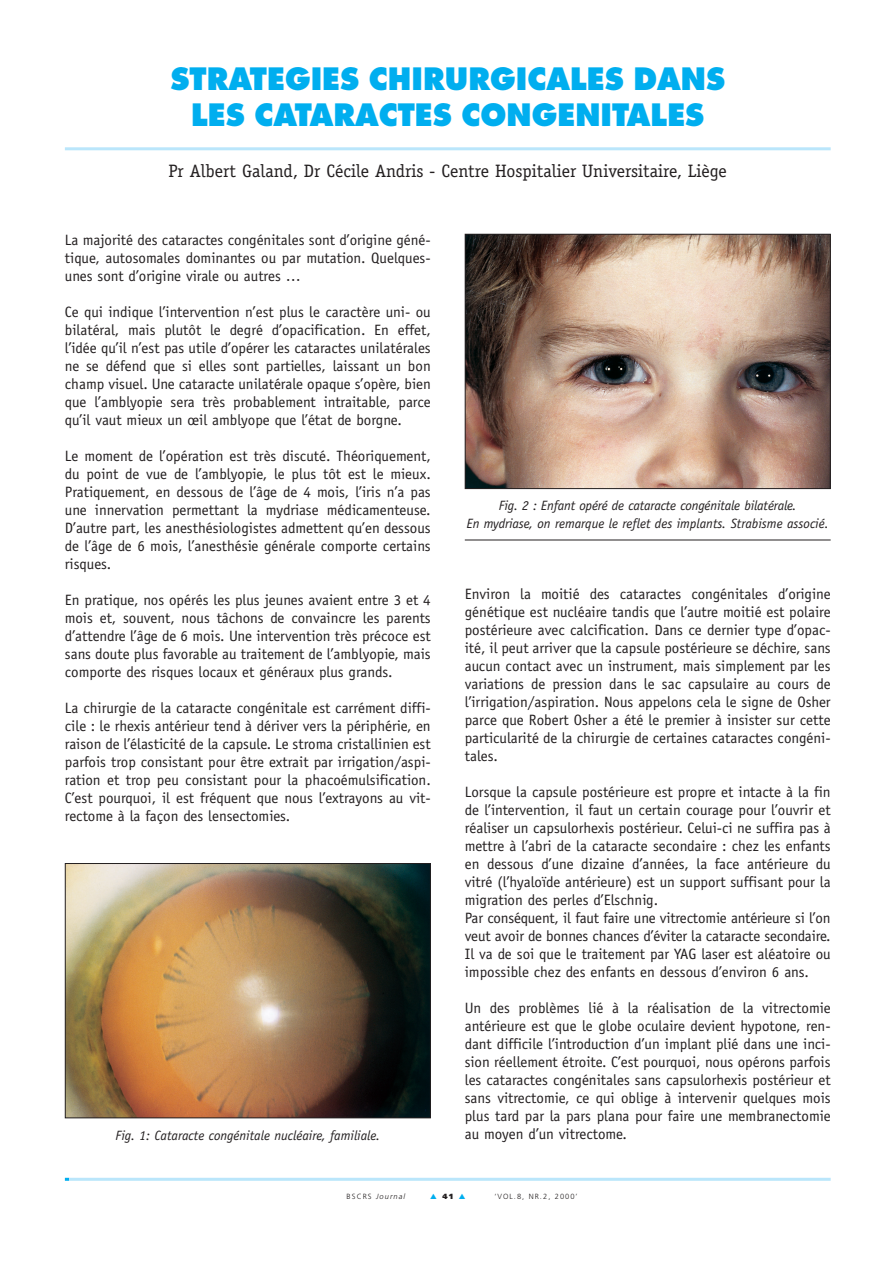
<style>
.page{position:relative;width:893px;height:1263px;background:#fff}
.page>*{position:absolute;margin:0;border:0;box-sizing:border-box;transform-origin:0 0}
.t1{font:800 30px/36px "Futura";color:#00aeef;text-align:center;scale:.96 1}
.t2{font:18px "Officina Serif";color:#231f20}
.t3{font:15px/18px "Officina Sans";color:#231f20;text-align:justify}
.t4{font:italic 13.5px/18px "Officina Sans";color:#231f20;text-align:center}
.t5{font:300 7.5px "Frutiger";letter-spacing:.14em;color:#231f20}
.t6{font:italic 300 7.5px "Frutiger";letter-spacing:.14em;color:#231f20}
.t7{font:900 7.5px "Frutiger";color:#231f20}
.s1{font-style:normal}
.s2{color:#00aeef}
</style>
<div class="page">
<svg style="left:65px;top:1178px;width:4px;height:3px"></svg>
<hr style="left:69px;top:1178px;width:761px;height:3px;background:#bae6fb">
<hr style="left:65px;top:147px;width:765px;height:3px;background:#bae6fb">
<img style="left:67px;top:865px;width:362px;height:251px">
<div style="left:65px;top:863px;width:366px;height:255px;border:1px solid #231f20"></div>
<img style="left:467px;top:236px;width:361px;height:251px">
<div style="left:465px;top:234px;width:365px;height:255px;border:1px solid #231f20"></div>
<hr style="left:465px;top:540px;width:365px;height:1px;background:#231f20">
<h1 class="t1" style="left:170px;top:63px;width:579px">STRATEGIES CHIRURGICALES DANS<br>LES CATARACTES CONGENITALES</h1>
<p class="t2" style="left:169px;top:164px;width:560px">Pr Albert Galand, Dr Cécile Andris - Centre Hospitalier Universitaire, Liège</p>
<p class="t3" style="left:65px;top:232px;width:367px">La majorité des cataractes congénitales sont d’origine géné&shy;tique, autosomales dominantes ou par mutation. Quelques&shy;unes sont d’origine virale ou autres …</p>
<p class="t3" style="left:65px;top:304px;width:367px">Ce qui indique l’intervention n’est plus le caractère uni- ou bilatéral, mais plutôt le degré d’opacification. En effet, l’idée qu’il n’est pas utile d’opérer les cataractes unilatérales ne se défend que si elles sont partielles, laissant un bon champ visuel. Une cataracte unilatérale opaque s’opère, bien que l’amblyopie sera très probablement intraitable, parce qu’il vaut mieux un œil amblyope que l’état de borgne.</p>
<p class="t3" style="left:65px;top:448px;width:367px">Le moment de l’opération est très discuté. Théoriquement, du point de vue de l’amblyopie, le plus tôt est le mieux.<br>Pratiquement, en dessous de l’âge de 4 mois, l’iris n’a pas une innervation permettant la mydriase médicamenteuse.<br>D’autre part, les anesthésiologistes admettent qu’en dessous de l’âge de 6 mois, l’anesthésie générale comporte certains risques.</p>
<p class="t3" style="left:65px;top:592px;width:367px">En pratique, nos opérés les plus jeunes avaient entre 3 et 4 mois et, souvent, nous tâchons de convaincre les parents d’attendre l’âge de 6 mois. Une intervention très précoce est sans doute plus favorable au traitement de l’amblyopie, mais comporte des risques locaux et généraux plus grands.</p>
<p class="t3" style="left:65px;top:700px;width:367px">La chirurgie de la cataracte congénitale est carrément diffi&shy;cile : le rhexis antérieur tend à dériver vers la périphérie, en raison de l’élasticité de la capsule. Le stroma cristallinien est parfois trop consistant pour être extrait par irrigation/aspi&shy;ration et trop peu consistant pour la phacoémulsification.<br>C’est pourquoi, il est fréquent que nous l’extrayons au vit&shy;rectome à la façon des lensectomies.</p>
<p class="t4" style="left:466px;top:498px;width:363px">Fig. 2 : Enfant opéré de cataracte congénitale bilatérale.<br>En mydriase, on remarque le reflet des implants. Strabisme associé.</p>
<p class="t3" style="left:465px;top:586px;width:367px">Environ la moitié des cataractes congénitales d’origine génétique est nucléaire tandis que l’autre moitié est polaire postérieure avec calcification. Dans ce dernier type d’opac&shy;ité, il peut arriver que la capsule postérieure se déchire, sans aucun contact avec un instrument, mais simplement par les variations de pression dans le sac capsulaire au cours de l’irrigation/aspiration. Nous appelons cela le signe de Osher parce que Robert Osher a été le premier à insister sur cette particularité de la chirurgie de certaines cataractes congéni&shy;tales.</p>
<p class="t3" style="left:465px;top:784px;width:367px;text-align:left">Lorsque la capsule postérieure est propre et intacte à la fin de l’intervention, il faut un certain courage pour l’ouvrir et réaliser un capsulorhexis postérieur. Celui-ci ne suffira pas à mettre à l’abri de la cataracte secondaire : chez les enfants en dessous d’une dizaine d’années, la face antérieure du vitré (l’hyaloïde antérieure) est un support suffisant pour la migration des perles d’Elschnig.<br>Par conséquent, il faut faire une vitrectomie antérieure si l’on veut avoir de bonnes chances d’éviter la cataracte secondaire.<br>Il va de soi que le traitement par YAG laser est aléatoire ou impossible chez des enfants en dessous d’environ 6 ans.</p>
<p class="t3" style="left:465px;top:1000px;width:367px">Un des problèmes lié à la réalisation de la vitrectomie antérieure est que le globe oculaire devient hypotone, ren&shy;dant difficile l’introduction d’un implant plié dans une inci&shy;sion réellement étroite. C’est pourquoi, nous opérons parfois les cataractes congénitales sans capsulorhexis postérieur et sans vitrectomie, ce qui oblige à intervenir quelques mois plus tard par la pars plana pour faire une membranectomie</p>
<p class="t4" style="left:116px;top:1127px;width:266px">Fig. 1: Cataracte congénitale nucléaire, familiale.</p>
<p class="t3" style="left:465px;top:1126px;width:164px">au moyen d’un vitrectome.</p>
<p class="t6" style="left:346px;top:1194px;width:60px"><span class="s1">BSCRS</span> Journal</p>
<p class="t7" style="left:430px;top:1194px;width:37px"><span class="s2">▲</span> 41 <span class="s2">▲</span></p>
<p class="t5" style="left:494px;top:1194px;width:85px">‘VOL.8, NR.2, 2000’</p>
</div>
